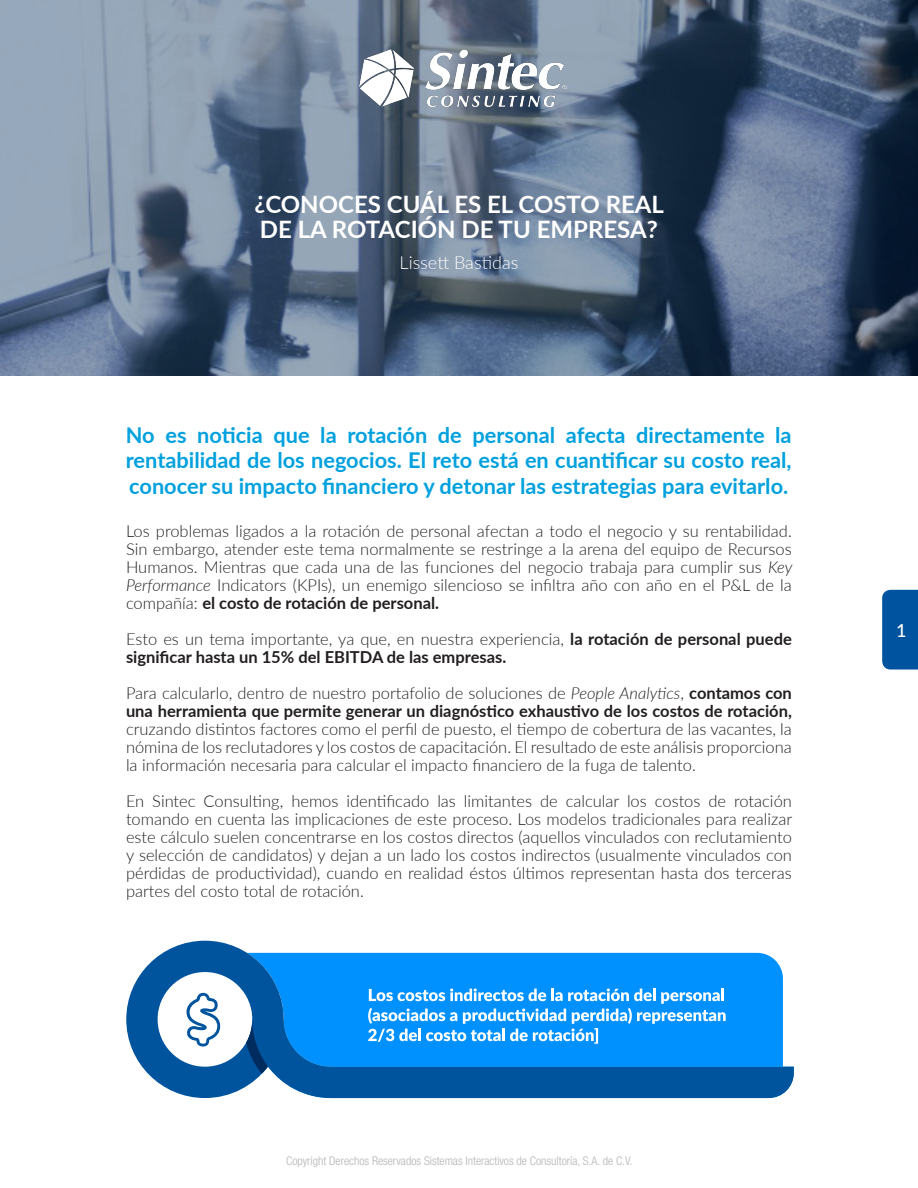
<style>
.page{position:relative;width:918px;height:1188px;background:#fff}
.page>*{position:absolute;margin:0;border:0;box-sizing:border-box;transform-origin:0 0}
.t1{font:700 24px/25.5px "Lato";color:#fff}
.t2{font:700 21.75px/25.5px "Lato";color:#00a1de;text-align:justify}
.t3{font:300 18px "Lato";color:#fff}
.t4{font:500 18px "Lato";color:#fff}
.t5{font:300 16.5px/18px "Lato";color:#231f20;text-align:justify}
.t6{font:700 16.5px/18px "Lato";color:#231f20}
.t7{font:300 condensed 12px "Helvetica Neue LT Std";color:#b2b4b3}
.s1{font-style:italic}
.s2{font-weight:700}
.s3{font-weight:300}
</style>
<div class="page">
<div style="left:882px;top:590px;width:36px;height:80px;background:#00549f"></div>
<svg style="left:1px;top:0;width:917px;height:376px;background:#5d6f87"></svg>
<img style="left:359px;top:49px;width:208px;height:58px">
<svg style="left:126px;top:941px;width:657px;height:157px"></svg>
<svg style="left:247px;top:953px;width:8px;height:6px"></svg>
<svg style="left:268px;top:973px;width:3px;height:4px"></svg>
<svg style="left:246px;top:989px;width:548px;height:109px;background:#1d8adf"></svg>
<svg style="left:187px;top:993px;width:33px;height:54px"></svg>
<p class="t1" style="left:254px;top:190px;width:411px">¿CONOCES CUÁL ES EL COSTO REAL<br>DE LA ROTACIÓN DE TU EMPRESA?</p>
<p class="t3" style="left:400px;top:250px;width:120px">Lissett Bastidas</p>
<p class="t2" style="left:126px;top:421px;width:667px">No es noticia que la rotación de personal afecta directamente la rentabilidad de los negocios. El reto está en cuantificar su costo real, conocer su impacto financiero y detonar las estrategias para evitarlo.</p>
<p class="t5" style="left:126px;top:521px;width:668px">Los problemas ligados a la rotación de personal afectan a todo el negocio y su rentabilidad.<br>Sin embargo, atender este tema normalmente se restringe a la arena del equipo de Recursos Humanos. Mientras que cada una de las funciones del negocio trabaja para cumplir sus <span class="s1">Key Performance</span> Indicators (KPIs), un enemigo silencioso se infiltra año con año en el P&amp;L de la compañía: <span class="s2">el costo de rotación de personal.</span></p>
<p class="t6" style="left:126px;top:629px;width:667px"><span class="s3">Esto es un tema importante, ya que, en nuestra experiencia,</span> la rotación de personal puede significar hasta un 15% del EBITDA de las empresas.</p>
<p class="t5" style="left:126px;top:683px;width:667px">Para calcularlo, dentro de nuestro portafolio de soluciones de <span class="s1">People Analytics</span>, <span class="s2">contamos con una herramienta que permite generar un diagnóstico exhaustivo de los costos de rotación, </span>cruzando distintos factores como el perfil de puesto, el tiempo de cobertura de las vacantes, la nómina de los reclutadores y los costos de capacitación. El resultado de este análisis proporciona la información necesaria para calcular el impacto financiero de la fuga de talento.</p>
<p class="t5" style="left:126px;top:791px;width:668px">En Sintec Consulting, hemos identificado las limitantes de calcular los costos de rotación tomando en cuenta las implicaciones de este proceso. Los modelos tradicionales para realizar este cálculo suelen concentrarse en los costos directos (aquellos vinculados con reclutamiento y selección de candidatos) y dejan a un lado los costos indirectos (usualmente vinculados con pérdidas de productividad), cuando en realidad éstos últimos representan hasta dos terceras partes del costo total de rotación.</p>
<p class="t7" style="left:286px;top:1154px;width:348px">Copyright Derechos Reservados Sistemas Interactivos de Consultoría, S.A. de C.V.</p>
<p class="t4" style="left:896px;top:617px;width:12px">1</p>
</div>
